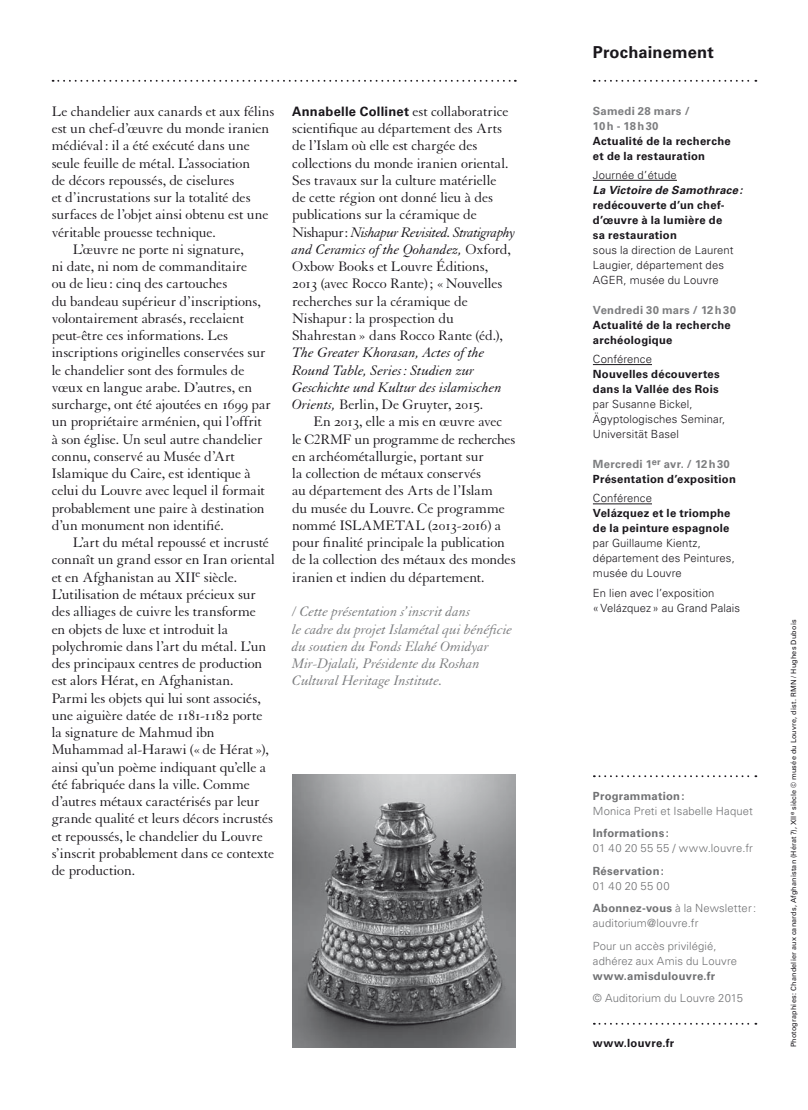
<style>
.page{position:relative;width:808px;height:1110px;background:#fff}
.page>*{position:absolute;margin:0;border:0;box-sizing:border-box;transform-origin:0 0}
.t1{font:700 16.5px "Univers LT Std";letter-spacing:.01em;color:#1a171c}
.t2{font:15px/17.2px "Granjon LT Std";letter-spacing:-.01em;color:#1a171c}
.t3{font:italic 15px/17.2px "Granjon LT Std";letter-spacing:-.005em;color:#7c7d7f}
.t4{font:italic 15px/17.2px "Granjon LT Std";color:#1a171c}
.t5{font:700 12.9px "Univers LT Std";letter-spacing:.02em;color:#1a171c}
.t6{font:700 11.25px/15px "Univers LT Std";letter-spacing:.025em;color:#1a171c}
.t7{font:300 11.25px/15px "Univers LT Std";letter-spacing:.01em;color:#1a171c}
.t8{font:300 11.25px/22.5px "Univers LT Std";letter-spacing:.01em;color:#707173}
.t9{font:700 11.25px "Univers LT Std";letter-spacing:.025em;color:#707173}
.t10{font:700 11.25px/15px "Univers LT Std";letter-spacing:.025em;color:#7c7d7f}
.t11{font:italic 700 11.25px "Univers LT Std";letter-spacing:.015em;color:#1a171c}
.t12{font:7.2px "Univers LT Std";letter-spacing:.025em;color:#1a171c}
.s1{font-family:"Granjon LT Std";font-weight:400;font-size:15px}
.s2{font-style:italic}
.s3{font-style:normal}
.s4{color:#7c7d7f}
.s5{font-weight:700}
</style>
<div class="page">
<svg style="left:594px;top:80px;width:162px;height:2px"></svg>
<hr style="left:593px;top:180px;width:84px;height:1px;background:#1a171c">
<hr style="left:593px;top:364px;width:59px;height:1px;background:#1a171c">
<hr style="left:593px;top:504px;width:59px;height:1px;background:#1a171c">
<svg style="left:594px;top:775px;width:162px;height:2px"></svg>
<svg style="left:594px;top:1023px;width:162px;height:2px"></svg>
<svg style="left:53px;top:80px;width:463px;height:2px"></svg>
<img style="left:292px;top:774px;width:224px;height:273px">
<p class="t2" style="left:52px;top:103px;width:224px">Le chandelier aux canards et aux félins</p>
<p class="t2" style="left:52px;top:120px;width:219px">est un chef-d’œuvre du monde iranien</p>
<p class="t2" style="left:52px;top:137px;width:200px">médiéval: il a été exécuté dans une</p>
<p class="t2" style="left:52px;top:155px;width:200px">seule feuille de métal. L’association</p>
<p class="t2" style="left:52px;top:172px;width:184px">de décors repoussés, de ciselures</p>
<p class="t2" style="left:52px;top:189px;width:201px">et d’incrustations sur la totalité des</p>
<p class="t2" style="left:52px;top:206px;width:218px">surfaces de l’objet ainsi obtenu est une</p>
<p class="t2" style="left:52px;top:224px;width:166px">véritable prouesse technique.</p>
<p class="t2" style="left:73px;top:241px;width:172px">L’œuvre ne porte ni signature,</p>
<p class="t2" style="left:52px;top:258px;width:197px">ni date, ni nom de commanditaire</p>
<p class="t2" style="left:52px;top:275px;width:177px">ou de lieu: cinq des cartouches</p>
<p class="t2" style="left:52px;top:293px;width:211px">du bandeau supérieur d’inscriptions,</p>
<p class="t2" style="left:52px;top:310px;width:194px">volontairement abrasés, recelaient</p>
<p class="t2" style="left:52px;top:327px;width:178px">peut-être ces informations. Les</p>
<p class="t2" style="left:52px;top:344px;width:216px">inscriptions originelles conservées sur</p>
<p class="t2" style="left:52px;top:362px;width:194px">le chandelier sont des formules de</p>
<p class="t2" style="left:52px;top:379px;width:202px">vœux en langue arabe. D’autres, en</p>
<p class="t2" style="left:52px;top:396px;width:221px">surcharge, ont été ajoutées en 1699 par</p>
<p class="t2" style="left:52px;top:413px;width:212px">un propriétaire arménien, qui l’offrit</p>
<p class="t2" style="left:52px;top:431px;width:213px">à son église. Un seul autre chandelier</p>
<p class="t2" style="left:52px;top:448px;width:185px">connu, conservé au Musée d’Art</p>
<p class="t2" style="left:52px;top:465px;width:201px">Islamique du Caire, est identique à</p>
<p class="t2" style="left:52px;top:482px;width:215px">celui du Louvre avec lequel il formait</p>
<p class="t2" style="left:52px;top:500px;width:214px">probablement une paire à destination</p>
<p class="t2" style="left:52px;top:517px;width:174px">d’un monument non identifié.</p>
<p class="t2" style="left:73px;top:534px;width:198px">L’art du métal repoussé et incrusté</p>
<p class="t2" style="left:52px;top:551px;width:225px">connaît un grand essor en Iran oriental</p>
<p class="t2" style="left:52px;top:569px;width:187px">et en Afghanistan au XII<sup>e</sup> siècle.</p>
<p class="t2" style="left:52px;top:586px;width:206px">L’utilisation de métaux précieux sur</p>
<p class="t2" style="left:52px;top:603px;width:206px">des alliages de cuivre les transforme</p>
<p class="t2" style="left:52px;top:620px;width:178px">en objets de luxe et introduit la</p>
<p class="t2" style="left:52px;top:638px;width:216px">polychromie dans l’art du métal. L’un</p>
<p class="t2" style="left:52px;top:655px;width:212px">des principaux centres de production</p>
<p class="t2" style="left:52px;top:672px;width:183px">est alors Hérat, en Afghanistan.</p>
<p class="t2" style="left:52px;top:689px;width:211px">Parmi les objets qui lui sont associés,</p>
<p class="t2" style="left:52px;top:707px;width:212px">une aiguière datée de 1181-1182 porte</p>
<p class="t2" style="left:52px;top:724px;width:164px">la signature de Mahmud ibn</p>
<p class="t2" style="left:52px;top:741px;width:219px">Muhammad al-Harawi («de Hérat »),</p>
<p class="t2" style="left:52px;top:758px;width:216px">ainsi qu’un poème indiquant qu’elle a</p>
<p class="t2" style="left:52px;top:776px;width:200px">été fabriquée dans la ville. Comme</p>
<p class="t2" style="left:52px;top:793px;width:210px">d’autres métaux caractérisés par leur</p>
<p class="t2" style="left:52px;top:810px;width:223px">grande qualité et leurs décors incrustés</p>
<p class="t2" style="left:52px;top:827px;width:213px">et repoussés, le chandelier du Louvre</p>
<p class="t2" style="left:52px;top:845px;width:224px">s’inscrit probablement dans ce contexte</p>
<p class="t2" style="left:52px;top:862px;width:85px">de production.</p>
<p class="t5" style="left:292px;top:104px;width:218px">Annabelle Collinet <span class="s1">est collaboratrice</span></p>
<p class="t2" style="left:292px;top:120px;width:225px">scientifique au département des Arts de l’Islam où elle est chargée des collections du monde iranien oriental.<br>Ses travaux sur la culture matérielle<br>de cette région ont donné lieu à des publications sur la céramique de Nishapur: <span class="s2">Nishapur Revisited. Stratigraphy and Ceramics of the Qohandez,</span> Oxford, Oxbow Books et Louvre Éditions, 2013 (avec Rocco Rante); «Nouvelles recherches sur la céramique de Nishapur: la prospection du Shahrestan» dans Rocco Rante (éd.),</p>
<p class="t4" style="left:292px;top:344px;width:211px">The Greater Khorasan, Actes of the Round Table, Series: Studien zur Geschichte und Kultur des islamischen Orients, <span class="s3">Berlin, De Gruyter, 2015.</span></p>
<p class="t2" style="left:292px;top:413px;width:225px;text-indent:21px">En 2013, elle a mis en œuvre avec<br>le C2RMF un programme de recherches en archéométallurgie, portant sur<br>la collection de métaux conservés<br>au département des Arts de l’Islam<br>du musée du Louvre. Ce programme nommé ISLAMETAL (2013-2016) a pour finalité principale la publication de la collection des métaux des mondes iranien et indien du département.</p>
<p class="t3" style="left:292px;top:603px;width:222px"><span class="s3">/</span> Cette présentation s’inscrit dans<br>le cadre du projet Islamétal qui bénéficie du soutien du Fonds Elahé Omidyar Mir-Djalali, Présidente du Roshan Cultural Heritage Institute.</p>
<p class="t1" style="left:593px;top:42px;width:122px">Prochainement</p>
<p class="t10" style="left:593px;top:103px;width:98px">Samedi 28 mars /<br>10h - 18h30</p>
<p class="t6" style="left:593px;top:133px;width:139px">Actualité de la recherche et de la restauration</p>
<p class="t7" style="left:593px;top:167px;width:85px">Journée d’étude</p>
<p class="t11" style="left:593px;top:183px;width:151px">La Victoire de Samothrace:</p>
<p class="t6" style="left:593px;top:197px;width:133px">redécouverte d’un chef&shy;d’œuvre à la lumière de sa restauration</p>
<p class="t7" style="left:593px;top:242px;width:142px">sous la direction de Laurent<br>Laugier, département des<br>AGER, musée du Louvre</p>
<p class="t10" style="left:593px;top:302px;width:144px">Vendredi 30 mars / 12h30</p>
<p class="t6" style="left:593px;top:317px;width:139px">Actualité de la recherche archéologique</p>
<p class="t7" style="left:593px;top:351px;width:61px">Conférence</p>
<p class="t6" style="left:593px;top:367px;width:128px">Nouvelles découvertes dans la Vallée des Rois</p>
<p class="t7" style="left:593px;top:396px;width:134px">par Susanne Bickel,<br>Ägyptologisches Seminar,<br>Universität Basel</p>
<p class="t6" style="left:593px;top:457px;width:144px"><span class="s4">Mercredi 1</span><sup>er</sup> <span class="s4">avr. / 12h30<br></span>Présentation d’exposition</p>
<p class="t7" style="left:593px;top:491px;width:61px">Conférence</p>
<p class="t6" style="left:593px;top:506px;width:139px">Velázquez et le triomphe de la peinture espagnole</p>
<p class="t7" style="left:593px;top:536px;width:143px">par Guillaume Kientz, département des Peintures, musée du Louvre</p>
<p class="t7" style="left:593px;top:585px;width:149px">En lien avec l’exposition «Velázquez» au Grand Palais</p>
<p class="t9" style="left:593px;top:789px;width:93px">Programmation:</p>
<p class="t8" style="left:593px;top:800px;width:161px">Monica Preti et Isabelle Haquet</p>
<p class="t9" style="left:593px;top:827px;width:78px">Informations:</p>
<p class="t8" style="left:593px;top:837px;width:161px">01 40 20 55 55 / www.louvre.fr</p>
<p class="t9" style="left:593px;top:864px;width:73px">Réservation:</p>
<p class="t8" style="left:593px;top:875px;width:165px">01 40 20 55 00<br><span class="s5">Abonnez-vous</span> à la Newsletter:</p>
<p class="t8" style="left:593px;top:912px;width:125px">auditorium@louvre.fr<br>Pour un accès privilégié,</p>
<p class="t8" style="left:593px;top:950px;width:146px">adhérez aux Amis du Louvre</p>
<p class="t9" style="left:593px;top:969px;width:124px">www.amisdulouvre.fr</p>
<p class="t8" style="left:593px;top:987px;width:152px">© Auditorium du Louvre 2015</p>
<p class="t6" style="left:593px;top:1036px;width:83px">www.louvre.fr</p>
<p class="t12" style="left:789px;top:1047px;width:429px;rotate:-90deg">Photographies: Chandelier aux canards, Afghanistan (Hérat?), XII<sup>e</sup> siècle © musée du Louvre, dist. RMN / Hughes Dubois</p>
</div>
